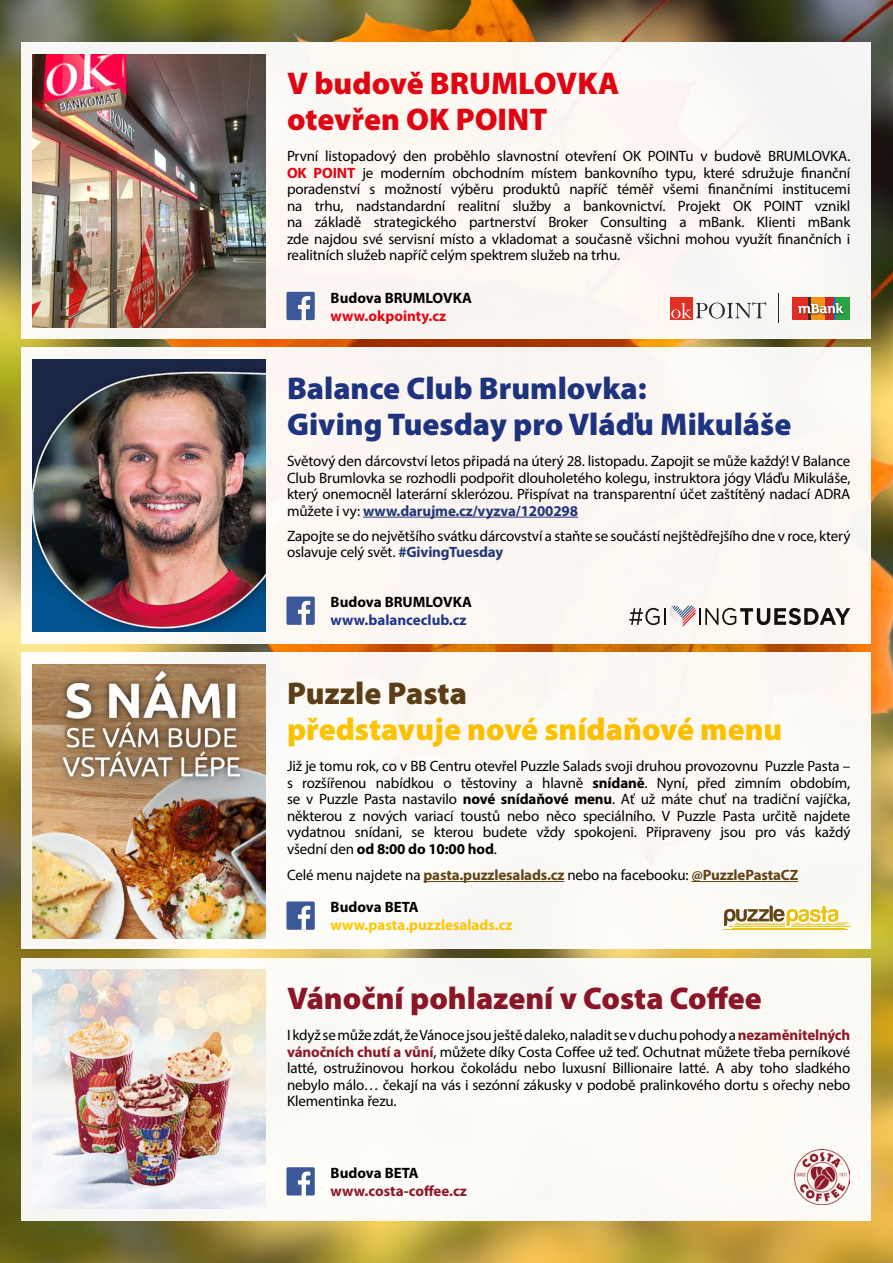
<style>
.page{position:relative;width:893px;height:1263px;background:#fff}
.page>*{position:absolute;margin:0;border:0;box-sizing:border-box;transform-origin:0 0}
.t1{font:900 31.5px/36px "Myriad Pro";color:#1f3685}
.t2{font:900 31.5px/36px "Myriad Pro";color:#e30613}
.t3{font:900 31.5px "Myriad Pro";color:#fec600}
.t4{font:900 31.5px "Myriad Pro";color:#8d1729}
.t5{font:900 31.5px "Myriad Pro";color:#5c4017}
.t6{font:15px/16.5px "Myriad Pro";letter-spacing:-.01em;color:#000;text-align:justify}
.t7{font:700 15px "Myriad Pro";letter-spacing:-.01em;color:#654618}
.t8{font:700 15px "Myriad Pro";color:#000}
.t9{font:700 15px "Myriad Pro";color:#fec600}
.t10{font:700 15px "Myriad Pro";color:#8d1729}
.t11{font:700 15px "Myriad Pro";color:#1f3685}
.t12{font:700 15px "Myriad Pro";color:#e30613}
.s1{font-weight:700;color:#e30613}
.s2{font-weight:700;color:#24397e}
.s3{font-weight:700}
.s4{font-weight:400;color:#000}
.s5{font-weight:700;color:#8d1729}
</style>
<div class="page">
<img style="left:0;top:0;width:893px;height:1263px">
<div style="left:22px;top:43px;width:849px;height:296px;background:#fdf7f2"></div>
<div style="left:22px;top:348px;width:849px;height:296px;background:#fcf7f2"></div>
<div style="left:22px;top:652px;width:849px;height:297px;background:#fcfaf5"></div>
<hr style="left:363px;top:517px;width:215px;height:1px;background:#24397e">
<hr style="left:423px;top:881px;width:141px;height:1px;background:#654618">
<hr style="left:691px;top:881px;width:107px;height:1px;background:#654618">
<svg style="left:286px;top:292px;width:29px;height:28px"></svg>
<svg style="left:286px;top:597px;width:29px;height:28px"></svg>
<svg style="left:286px;top:901px;width:29px;height:29px"></svg>
<img style="left:33px;top:55px;width:233px;height:272px">
<img style="left:33px;top:359px;width:233px;height:273px">
<img style="left:33px;top:664px;width:233px;height:274px">
<div style="left:670px;top:297px;width:22px;height:22px;background:#e33024"></div>
<svg style="left:671px;top:302px;width:95px;height:17px"></svg>
<div style="left:835px;top:297px;width:14px;height:22px;background:#29a340"></div>
<div style="left:792px;top:297px;width:16px;height:22px;background:#e32e24"></div>
<svg style="left:798px;top:297px;width:46px;height:22px"></svg>
<hr style="left:778px;top:293px;width:1px;height:30px;background:#2b2929">
<svg style="left:629px;top:606px;width:221px;height:21px"></svg>
<hr style="left:723px;top:929px;width:125px;height:1px;background:#eac113">
<hr style="left:732px;top:928px;width:112px;height:1px;background:#eac113">
<svg style="left:724px;top:905px;width:124px;height:22px"></svg>
<div style="left:22px;top:958px;width:849px;height:262px;background:#fdfbf6"></div>
<svg style="left:286px;top:1167px;width:29px;height:28px"></svg>
<img style="left:33px;top:970px;width:233px;height:238px">
<img style="left:794px;top:1149px;width:56px;height:56px">
<h1 class="t2" style="left:287px;top:66px;width:334px">V budově BRUMLOVKA otevřen OK POINT</h1>
<p class="t6" style="left:287px;top:148px;width:565px">První listopadový den proběhlo slavnostní otevření OK POINTu v budově BRUMLOVKA.<br><span class="s1">OK POINT</span> je moderním obchodním místem bankovního typu, které sdružuje finanční poradenství s možností výběru produktů napříč téměř všemi finančními institucemi na trhu, nadstandardní realitní služby a bankovnictví. Projekt OK POINT vznikl na základě strategického partnerství Broker Consulting a mBank. Klienti mBank zde najdou své servisní místo a vkladomat a současně všichni mohou využít finančních i realitních služeb napříč celým spektrem služeb na trhu.</p>
<p class="t8" style="left:331px;top:288px;width:143px">Budova BRUMLOVKA</p>
<p class="t12" style="left:331px;top:306px;width:117px">www.okpointy.cz</p>
<h1 class="t1" style="left:287px;top:371px;width:506px">Balance Club Brumlovka:<br>Giving Tuesday pro Vláďu Mikuláše</h1>
<p class="t6" style="left:287px;top:453px;width:565px">Světový den dárcovství letos připadá na úterý 28. listopadu. Zapojit se může každý! V Balance Club Brumlovka se rozhodli podpořit dlouholetého kolegu, instruktora jógy Vláďu Mikuláše, který onemocněl laterární sklerózou. Přispívat na transparentní účet zaštítěný nadací ADRA můžete i vy: <span class="s2">www.darujme.cz/vyzva/1200298</span></p>
<p class="t6" style="left:287px;top:527px;width:565px">Zapojte se do největšího svátku dárcovství a staňte se součástí nejštědřejšího dne v roce, který oslavuje celý svět. <span class="s2">#GivingTuesday</span></p>
<p class="t8" style="left:331px;top:592px;width:143px">Budova BRUMLOVKA</p>
<p class="t11" style="left:331px;top:610px;width:137px">www.balanceclub.cz</p>
<h1 class="t5" style="left:287px;top:675px;width:181px">Puzzle Pasta</h1>
<h1 class="t3" style="left:287px;top:711px;width:497px">představuje nové snídaňové menu</h1>
<p class="t6" style="left:287px;top:757px;width:565px">Již je tomu rok, co v BB Centru otevřel Puzzle Salads svoji druhou provozovnu Puzzle Pasta – s rozšířenou nabídkou o těstoviny a hlavně <span class="s3">snídaně</span>. Nyní, před zimním obdobím, se v Puzzle Pasta nastavilo <span class="s3">nové snídaňové menu</span>. Ať už máte chuť na tradiční vajíčka, některou z nových variací toustů nebo něco speciálního. V Puzzle Pasta určitě najdete vydatnou snídani, se kterou budete vždy spokojeni. Připraveny jsou pro vás každý všední den <span class="s3">od 8:00 do 10:00 hod</span>.</p>
<p class="t7" style="left:287px;top:865px;width:513px"><span class="s4">Celé menu najdete na</span> pasta.puzzlesalads.cz <span class="s4">nebo na facebooku:</span> @PuzzlePastaCZ</p>
<p class="t8" style="left:331px;top:897px;width:90px">Budova BETA</p>
<p class="t9" style="left:331px;top:915px;width:183px">www.pasta.puzzlesalads.cz</p>
<h1 class="t4" style="left:287px;top:981px;width:476px">Vánoční pohlazení v Costa Coffee</h1>
<p class="t6" style="left:287px;top:1027px;width:565px">I když se může zdát, že Vánoce jsou ještě daleko, naladit se v duchu pohody a <span class="s5">nezaměnitelných vánočních chutí a vůní</span>, můžete díky Costa Coffee už teď. Ochutnat můžete třeba perníkové latté, ostružinovou horkou čokoládu nebo luxusní Billionaire latté. A aby toho sladkého nebylo málo… čekají na vás i sezónní zákusky v podobě pralinkového dortu s ořechy nebo Klementinka řezu.</p>
<p class="t8" style="left:331px;top:1163px;width:90px">Budova BETA</p>
<p class="t10" style="left:331px;top:1181px;width:138px">www.costa-coffee.cz</p>
</div>
